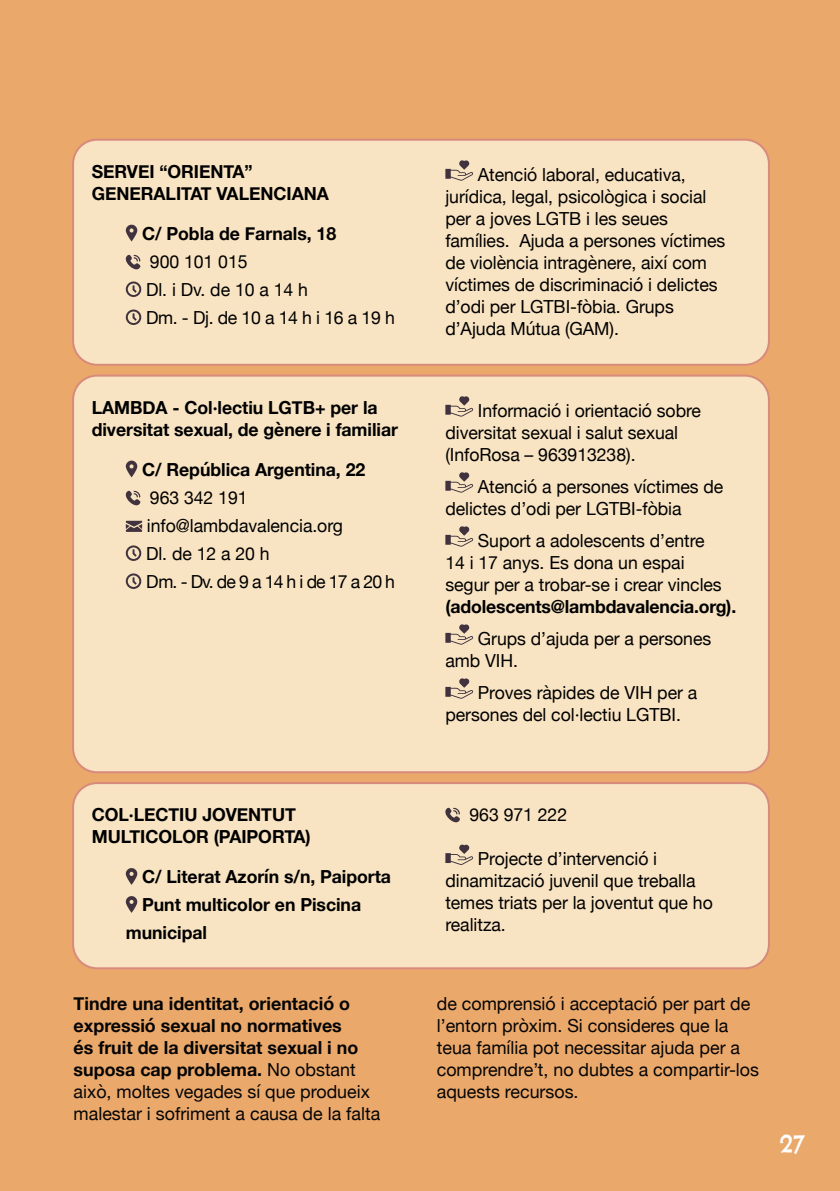
<style>
.page{position:relative;width:840px;height:1191px;background:#fff}
.page>*{position:absolute;margin:0;border:0;box-sizing:border-box;transform-origin:0 0}
.t1{font:24px "Chelsea Market";color:#fff}
.t2{font:18px/22px "Helvetica Neue";letter-spacing:-.005em;color:#000}
.t3{font:700 18px/22px "Helvetica Neue";letter-spacing:-.005em;color:#000}
.t4{font:700 18px/22px "Helvetica Neue";color:#050505}
.t5{font:18px/22px "Helvetica Neue";color:#050505}
.s1{font-weight:400}
</style>
<div class="page">
<div style="left:0;top:0;width:839px;height:1191px;background:#eba86b"></div>
<div style="left:73px;top:140px;width:695px;height:225px;background:#f8e3c2;border-radius:24px"></div>
<div style="left:72px;top:139px;width:697px;height:227px;border:2px solid #d68780;border-radius:24px"></div>
<div style="left:73px;top:783px;width:695px;height:185px;background:#f8e3c2;border-radius:24px"></div>
<div style="left:72px;top:782px;width:697px;height:187px;border:2px solid #d68780;border-radius:24px"></div>
<div style="left:73px;top:375px;width:695px;height:397px;background:#f8e3c2;border-radius:24px"></div>
<div style="left:72px;top:374px;width:697px;height:399px;border:2px solid #d68780;border-radius:24px"></div>
<svg style="left:126px;top:225px;width:11px;height:16px"></svg>
<svg style="left:126px;top:255px;width:14px;height:14px"></svg>
<svg style="left:126px;top:281px;width:15px;height:16px"></svg>
<svg style="left:126px;top:309px;width:15px;height:16px"></svg>
<svg style="left:445px;top:160px;width:28px;height:21px"></svg>
<svg style="left:126px;top:868px;width:11px;height:16px"></svg>
<svg style="left:126px;top:896px;width:11px;height:16px"></svg>
<svg style="left:445px;top:808px;width:14px;height:14px"></svg>
<svg style="left:445px;top:844px;width:28px;height:21px"></svg>
<svg style="left:126px;top:460px;width:11px;height:17px"></svg>
<svg style="left:126px;top:491px;width:14px;height:14px"></svg>
<svg style="left:126px;top:521px;width:16px;height:11px"></svg>
<svg style="left:126px;top:545px;width:15px;height:16px"></svg>
<svg style="left:126px;top:573px;width:15px;height:16px"></svg>
<svg style="left:445px;top:396px;width:28px;height:20px"></svg>
<svg style="left:445px;top:472px;width:28px;height:20px"></svg>
<svg style="left:445px;top:526px;width:28px;height:20px"></svg>
<svg style="left:445px;top:624px;width:28px;height:20px"></svg>
<svg style="left:445px;top:678px;width:28px;height:20px"></svg>
<p class="t3" style="left:92px;top:161px;width:238px">SERVEI “ORIENTA”<br>GENERALITAT VALENCIANA</p>
<p class="t3" style="left:142px;top:223px;width:195px">C/ Pobla de Farnals, 18</p>
<p class="t2" style="left:146px;top:249px;width:250px;line-height:28px">900 101 015<br>Dl. i Dv. de 10 a 14 h<br>Dm. - Dj. de 10 a 14 h i 16 a 19 h</p>
<p class="t3" style="left:92px;top:397px;width:307px">LAMBDA - Col·lectiu LGTB+ per la diversitat sexual, de gènere i familiar</p>
<p class="t3" style="left:142px;top:459px;width:224px">C/ República Argentina, 22</p>
<p class="t2" style="left:146px;top:484px;width:250px;line-height:28px">963 342 191 info@lambdavalencia.org<br>Dl. de 12 a 20 h<br>Dm. - Dv. de 9 a 14 h i de 17 a 20 h</p>
<p class="t2" style="left:445px;top:164px;width:281px;text-indent:32px">Atenció laboral, educativa, jurídica, legal, psicològica i social per a joves LGTB i les seues famílies. Ajuda a persones víctimes de violència intragènere, així com víctimes de discriminació i delictes d’odi per LGTBI-fòbia. Grups d’Ajuda Mútua (GAM).</p>
<p class="t2" style="left:445px;top:400px;width:257px;text-indent:32px">Informació i orientació sobre diversitat sexual i salut sexual (InfoRosa – 963913238).</p>
<p class="t2" style="left:445px;top:476px;width:279px;text-indent:32px">Atenció a persones víctimes de delictes d’odi per LGTBI-fòbia</p>
<p class="t2" style="left:445px;top:530px;width:278px;text-indent:32px">Suport a adolescents d’entre<br>14 i 17 anys. Es dona un espai segur per a trobar-se i crear vincles</p>
<p class="t3" style="left:445px;top:595px;width:292px">(adolescents@lambdavalencia.org).</p>
<p class="t2" style="left:445px;top:628px;width:267px;text-indent:32px">Grups d’ajuda per a persones amb VIH.</p>
<p class="t2" style="left:445px;top:682px;width:253px;text-indent:32px">Proves ràpides de VIH per a persones del col·lectiu LGTBI.</p>
<p class="t3" style="left:92px;top:804px;width:220px">COL·LECTIU JOVENTUT<br>MULTICOLOR (PAIPORTA)</p>
<p class="t3" style="left:142px;top:866px;width:250px">C/ Literat Azorín s/n, Paiporta</p>
<p class="t3" style="left:142px;top:894px;width:220px">Punt multicolor en Piscina</p>
<p class="t3" style="left:126px;top:922px;width:83px">municipal</p>
<p class="t2" style="left:469px;top:804px;width:99px">963 971 222</p>
<p class="t2" style="left:445px;top:848px;width:269px;text-indent:32px">Projecte d’intervenció i dinamització juvenil que treballa temes triats per la joventut que ho realitza.</p>
<p class="t4" style="left:74px;top:993px;width:308px">Tindre una identitat, orientació o expressió sexual no normatives<br>és fruit de la diversitat sexual i no suposa cap problema. <span class="s1">No obstant això, moltes vegades sí que produeix malestar i sofriment a causa de la falta</span></p>
<p class="t5" style="left:436px;top:993px;width:323px">de comprensió i acceptació per part de l’entorn pròxim. Si consideres que la teua família pot necessitar ajuda per a comprendre’t, no dubtes a compartir-los aquests recursos.</p>
<h1 class="t1" style="left:779px;top:1129px;width:27px">27</h1>
</div>
